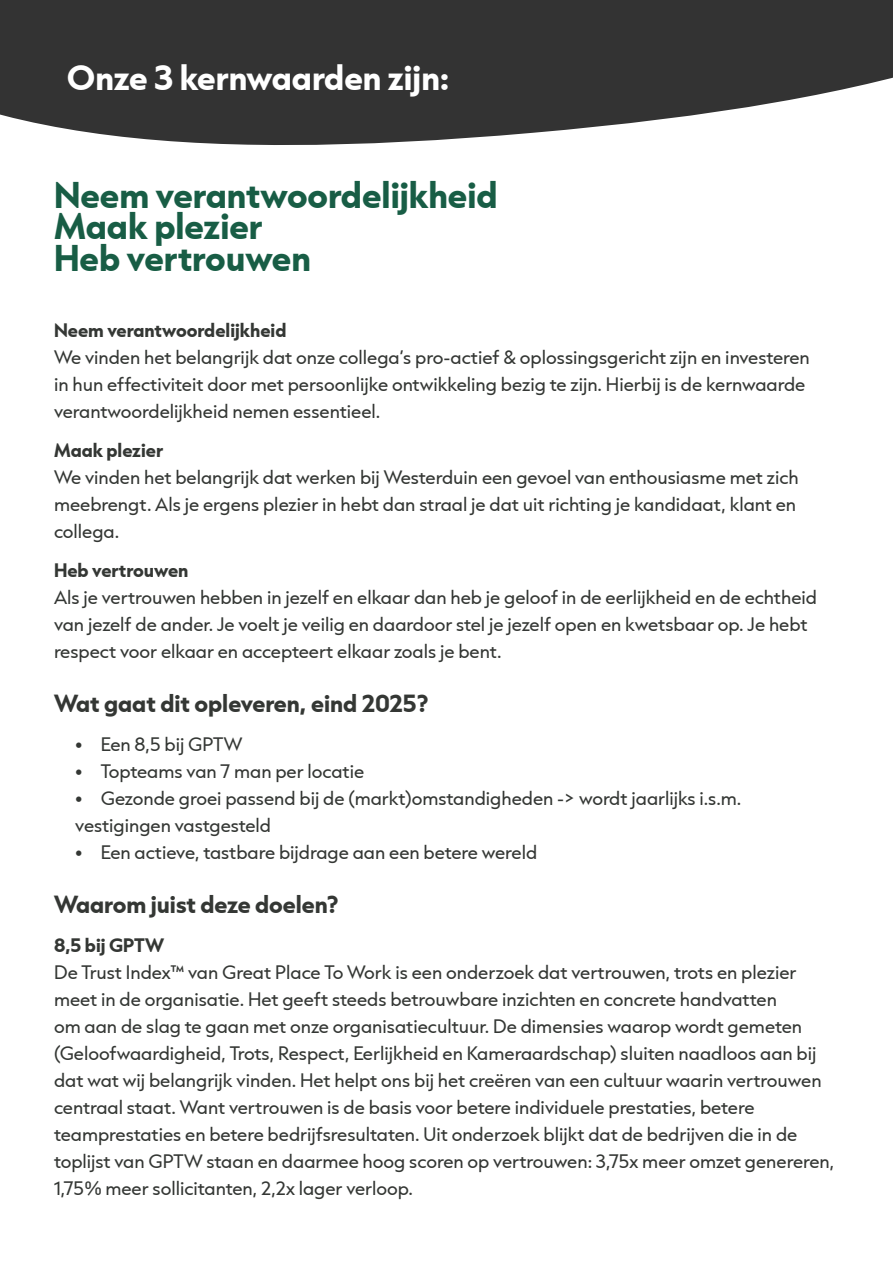
<style>
.page{position:relative;width:893px;height:1263px;background:#fff}
.page>*{position:absolute;margin:0;border:0;box-sizing:border-box;transform-origin:0 0}
.Heading_3{font:700 31.5px "Capitana";color:#185d45}
.t1{font:700 30px "Capitana";color:#fff}
.Heading_3-2{font:700 21px "Capitana";color:#343734}
.t2{font:16.5px/27px "Capitana";color:#343734}
.Dikgedrukt{font:700 16.5px "Capitana";color:#343734}
</style>
<div class="page">
<svg style="left:0;top:0;width:893px;height:145px;background:#4c4c4c"></svg>
<h2 class="t1" style="left:67px;top:55px;width:384px">Onze 3 kernwaarden zijn:</h2>
<p class="Heading_3" style="left:54px;top:171px;width:445px">Neem verantwoordelijkheid</p>
<p class="Heading_3" style="left:54px;top:202px;width:210px">Maak plezier</p>
<p class="Heading_3" style="left:54px;top:234px;width:258px">Heb vertrouwen</p>
<p class="Dikgedrukt" style="left:54px;top:317px;width:234px">Neem verantwoordelijkheid</p>
<p class="t2" style="left:54px;top:343px;width:757px">We vinden het belangrijk dat onze collega’s pro-actief &amp; oplossingsgericht zijn en investeren in hun effectiviteit door met persoonlijke ontwikkeling bezig te zijn. Hierbij is de kernwaarde verantwoordelijkheid nemen essentieel.</p>
<p class="Dikgedrukt" style="left:54px;top:437px;width:111px">Maak plezier</p>
<p class="t2" style="left:54px;top:463px;width:746px">We vinden het belangrijk dat werken bij Westerduin een gevoel van enthousiasme met zich meebrengt. Als je ergens plezier in hebt dan straal je dat uit richting je kandidaat, klant en collega.</p>
<p class="Dikgedrukt" style="left:54px;top:557px;width:136px">Heb vertrouwen</p>
<p class="t2" style="left:54px;top:583px;width:764px">Als je vertrouwen hebben in jezelf en elkaar dan heb je geloof in de eerlijkheid en de echtheid van jezelf de ander. Je voelt je veilig en daardoor stel je jezelf open en kwetsbaar op. Je hebt respect voor elkaar en accepteert elkaar zoals je bent.</p>
<p class="Heading_3-2" style="left:54px;top:687px;width:376px">Wat gaat dit opleveren, eind 2025?</p>
<p class="t2" style="left:75px;top:730px;width:169px">• Een 8,5 bij GPTW</p>
<p class="t2" style="left:75px;top:757px;width:290px">• Topteams van 7 man per locatie</p>
<p class="t2" style="left:75px;top:784px;width:668px">• Gezonde groei passend bij de (markt)omstandigheden -&gt; wordt jaarlijks i.s.m. vestigingen vastgesteld</p>
<p class="t2" style="left:75px;top:838px;width:463px">• Een actieve, tastbare bijdrage aan een betere wereld</p>
<p class="Heading_3-2" style="left:54px;top:888px;width:287px">Waarom juist deze doelen?</p>
<p class="Dikgedrukt" style="left:54px;top:932px;width:112px">8,5 bij GPTW</p>
<p class="t2" style="left:54px;top:958px;width:782px">De Trust Index™ van Great Place To Work is een onderzoek dat vertrouwen, trots en plezier meet in de organisatie. Het geeft steeds betrouwbare inzichten en concrete handvatten<br>om aan de slag te gaan met onze organisatiecultuur. De dimensies waarop wordt gemeten (Geloofwaardigheid, Trots, Respect, Eerlijkheid en Kameraardschap) sluiten naadloos aan bij dat wat wij belangrijk vinden. Het helpt ons bij het creëren van een cultuur waarin vertrouwen centraal staat. Want vertrouwen is de basis voor betere individuele prestaties, betere teamprestaties en betere bedrijfsresultaten. Uit onderzoek blijkt dat de bedrijven die in de toplijst van GPTW staan en daarmee hoog scoren op vertrouwen: 3,75x meer omzet genereren, 1,75% meer sollicitanten, 2,2x lager verloop.</p>
</div>
